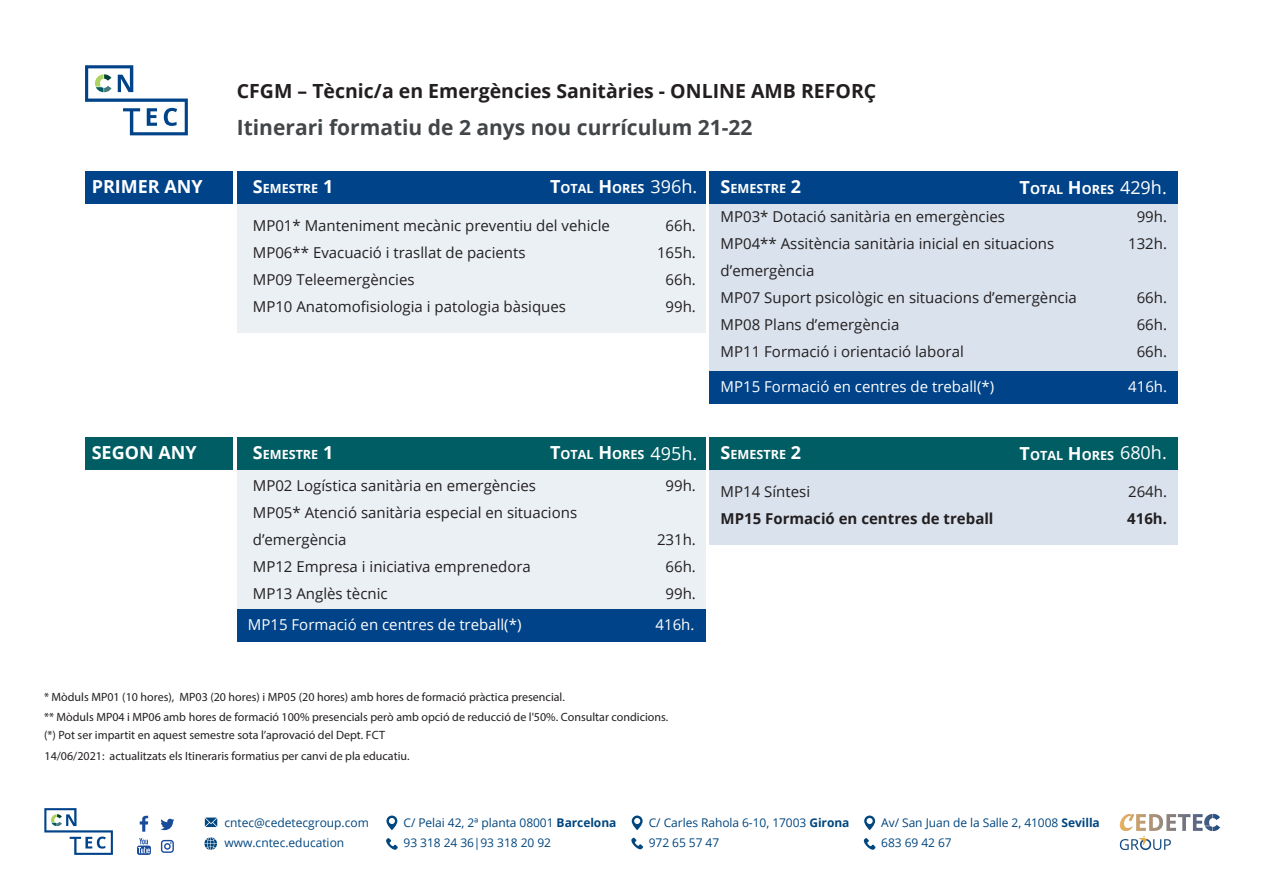
<style>
.page{position:relative;width:1263px;height:893px;background:#fff}
.page>*{position:absolute;margin:0;border:0;box-sizing:border-box;transform-origin:0 0}
.t1{font:700 21px "Open Sans";color:#434648}
.t2{font:700 19.5px "Open Sans";color:#231f20}
.t3{font:700 18px "Open Sans";color:#fff}
.t4{font:15px/27px "Open Sans";color:#231f20}
.t5{font:15px "Open Sans";color:#fff}
.t6{font:700 15px "Open Sans";color:#231f20}
.t7{font:700 12.6px "Open Sans";color:#fff}
.t8{font:12px/20.4px "Myriad Pro";color:#231f20}
.t9{font:12px/20.4px "Open Sans";letter-spacing:-.005em;color:#00467f}
.s1{font-size:18px}
.s2{font-weight:400;font-size:18px}
.s3{font-weight:700}
</style>
<div class="page">
<div style="left:709px;top:171px;width:469px;height:32px;background:#004389"></div>
<div style="left:237px;top:171px;width:468px;height:32px;background:#004389"></div>
<div style="left:85px;top:171px;width:148px;height:32px;background:#004389"></div>
<div style="left:237px;top:203px;width:468px;height:130px;background:#ebf0f5"></div>
<div style="left:709px;top:203px;width:469px;height:168px;background:#d9e2ed"></div>
<div style="left:709px;top:438px;width:469px;height:32px;background:#005d63"></div>
<div style="left:237px;top:438px;width:468px;height:32px;background:#005d63"></div>
<div style="left:85px;top:438px;width:148px;height:32px;background:#005d63"></div>
<div style="left:237px;top:470px;width:468px;height:139px;background:#ebf0f5"></div>
<div style="left:709px;top:470px;width:469px;height:75px;background:#d9e2ed"></div>
<svg style="left:44px;top:808px;width:69px;height:47px"></svg>
<svg style="left:386px;top:838px;width:12px;height:12px"></svg>
<svg style="left:386px;top:815px;width:11px;height:15px"></svg>
<svg style="left:631px;top:838px;width:12px;height:12px"></svg>
<svg style="left:632px;top:815px;width:11px;height:15px"></svg>
<svg style="left:863px;top:838px;width:12px;height:12px"></svg>
<svg style="left:864px;top:815px;width:11px;height:15px"></svg>
<svg style="left:204px;top:837px;width:13px;height:13px"></svg>
<svg style="left:205px;top:818px;width:12px;height:9px"></svg>
<img style="left:1120px;top:813px;width:100px;height:37px">
<svg style="left:160px;top:819px;width:14px;height:11px"></svg>
<svg style="left:140px;top:816px;width:8px;height:16px"></svg>
<svg style="left:161px;top:840px;width:13px;height:13px"></svg>
<svg style="left:137px;top:838px;width:14px;height:17px"></svg>
<svg style="left:85px;top:65px;width:103px;height:70px"></svg>
<div style="left:709px;top:371px;width:469px;height:32px;background:#004389"></div>
<div style="left:237px;top:609px;width:468px;height:32px;background:#004389"></div>
<h2 class="t2" style="left:237px;top:78px;width:641px">CFGM – Tècnic/a en Emergències Sanitàries - ONLINE AMB REFORÇ</h2>
<h1 class="t1" style="left:237px;top:112px;width:517px">Itinerari formatiu de 2 anys nou currículum 21-22</h1>
<p class="t7" style="left:550px;top:180px;width:149px"><span class="s1">T</span>OTAL <span class="s1">H</span>ORES <span class="s2">396h.</span></p>
<p class="t7" style="left:1020px;top:180px;width:149px"><span class="s1">T</span>OTAL <span class="s1">H</span>ORES <span class="s2">429h.</span></p>
<p class="t3" style="left:92px;top:174px;width:113px">PRIMER ANY</p>
<p class="t7" style="left:253px;top:180px;width:82px"><span class="s1">S</span>EMESTRE <span class="s1">1</span></p>
<p class="t7" style="left:720px;top:180px;width:82px"><span class="s1">S</span>EMESTRE <span class="s1">2</span></p>
<p class="t4" style="left:253px;top:211px;width:359px">MP01* Manteniment mecànic preventiu del vehicle MP06** Evacuació i trasllat de pacients<br>MP09 Teleemergències<br>MP10 Anatomofisiologia i patologia bàsiques</p>
<p class="t4" style="left:720px;top:202px;width:358px">MP03* Dotació sanitària en emergències<br>MP04** Assitència sanitària inicial en situacions d’emergència<br>MP07 Suport psicològic en situacions d’emergència MP08 Plans d’emergència<br>MP11 Formació i orientació laboral</p>
<p class="t4" style="left:657px;top:211px;width:40px;text-align:center">66h.<br>165h.<br>66h.<br>99h.</p>
<p class="t4" style="left:1128px;top:202px;width:40px;text-align:center">99h.<br>132h.</p>
<p class="t4" style="left:1137px;top:283px;width:32px;text-align:justify">66h.<br>66h.<br>66h.</p>
<p class="t5" style="left:721px;top:376px;width:275px">MP15 Formació en centres de treball(*)</p>
<p class="t5" style="left:1128px;top:376px;width:40px">416h.</p>
<p class="t7" style="left:550px;top:446px;width:149px"><span class="s1">T</span>OTAL <span class="s1">H</span>ORES <span class="s2">495h.</span></p>
<p class="t7" style="left:1020px;top:446px;width:149px"><span class="s1">T</span>OTAL <span class="s1">H</span>ORES <span class="s2">680h.</span></p>
<p class="t3" style="left:92px;top:440px;width:106px">SEGON ANY</p>
<p class="t7" style="left:253px;top:446px;width:82px"><span class="s1">S</span>EMESTRE <span class="s1">1</span></p>
<p class="t7" style="left:720px;top:446px;width:82px"><span class="s1">S</span>EMESTRE <span class="s1">2</span></p>
<p class="t4" style="left:253px;top:472px;width:326px">MP02 Logística sanitària en emergències<br>MP05* Atenció sanitària especial en situacions d’emergència<br>MP12 Empresa i iniciativa emprenedora<br>MP13 Anglès tècnic</p>
<p class="t4" style="left:720px;top:478px;width:91px">MP14 Síntesi</p>
<p class="t4" style="left:666px;top:472px;width:32px">99h.</p>
<p class="t4" style="left:1128px;top:478px;width:40px">264h.</p>
<p class="t6" style="left:1127px;top:508px;width:41px">416h.</p>
<p class="t6" style="left:720px;top:508px;width:274px">MP15 Formació en centres de treball</p>
<p class="t4" style="left:657px;top:526px;width:40px;text-align:center">231h.<br>66h.<br>99h.</p>
<p class="t5" style="left:248px;top:614px;width:275px">MP15 Formació en centres de treball(*)</p>
<p class="t5" style="left:655px;top:614px;width:40px">416h.</p>
<p class="t8" style="left:44px;top:686px;width:626px">* Mòduls MP01 (10 hores), MP03 (20 hores) i MP05 (20 hores) amb hores de formació pràctica presencial.<br>** Mòduls MP04 i MP06 amb hores de formació 100% presencials però amb opció de reducció de l'50%. Consultar condicions.</p>
<p class="t8" style="left:44px;top:725px;width:342px">(*) Pot ser impartit en aquest semestre sota l’aprovació del Dept. FCT</p>
<p class="t8" style="left:45px;top:745px;width:366px">14/06/2021: actualitzats els Itineraris formatius per canvi de pla educatiu.</p>
<p class="t9" style="left:224px;top:812px;width:146px">cntec@cedetecgroup.com www.cntec.education</p>
<p class="t9" style="left:403px;top:812px;width:214px">C/ Pelai 42, 2ª planta 08001 <span class="s3">Barcelona<br></span>93 318 24 36|93 318 20 92</p>
<p class="t9" style="left:649px;top:812px;width:202px">C/ Carles Rahola 6-10, 17003 <span class="s3">Girona<br></span>972 65 57 47</p>
<p class="t9" style="left:881px;top:812px;width:220px">Av/ San Juan de la Salle 2, 41008 <span class="s3">Sevilla<br></span>683 69 42 67</p>
</div>
